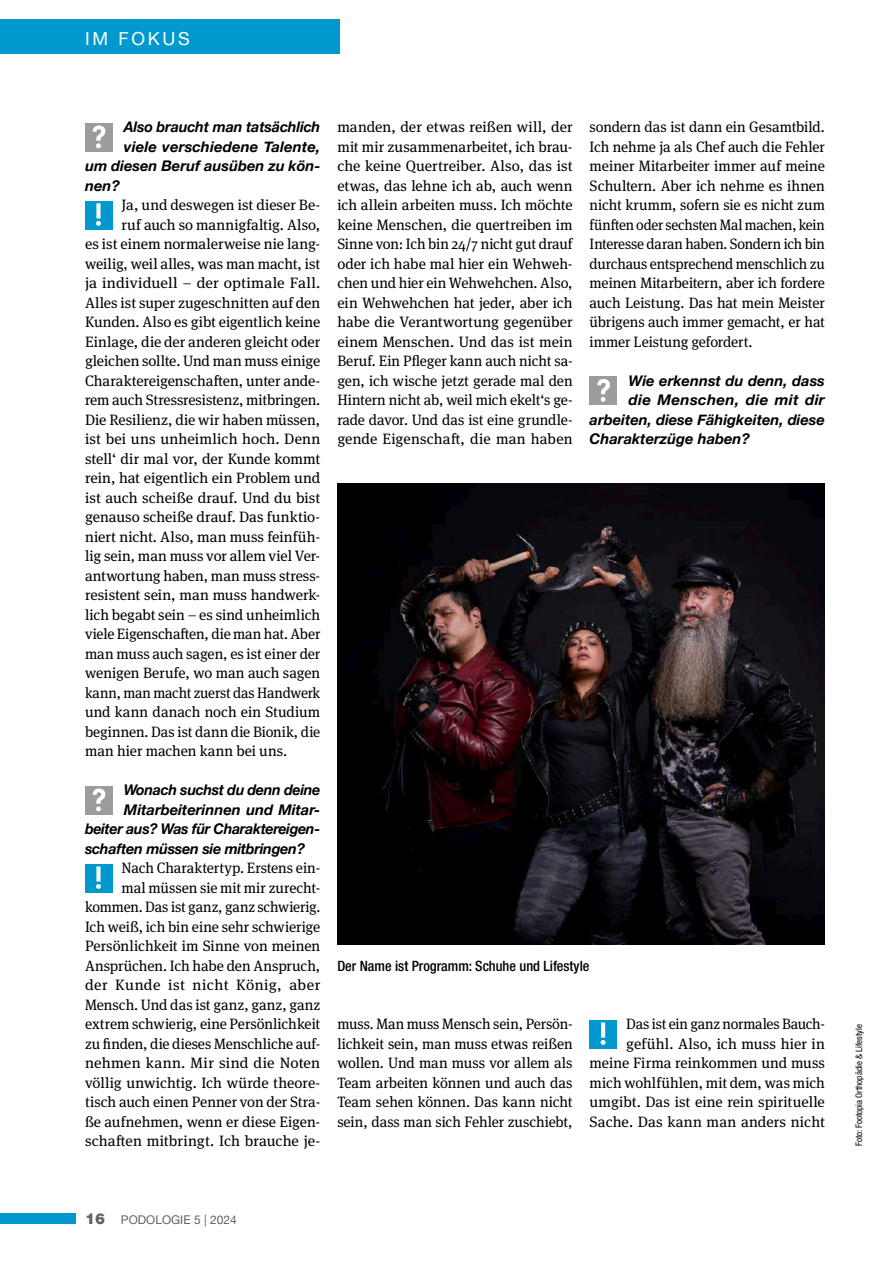
<style>
.page{position:relative;width:893px;height:1263px;background:#fff}
.page>*{position:absolute;margin:0;border:0;box-sizing:border-box;transform-origin:0 0}
.t1{font:18px "Helvetica Neue LT Com";letter-spacing:.15em;color:#fff}
.t2{font:15px/19.5px "Meta Serif Pro";color:#000;text-align:justify}
.t3{font:15px "Meta Serif Pro";color:#000;scale:1.04 1}
.t4{font:15px "Meta Serif Pro";color:#000;scale:.96 1}
.t5{font:italic 700 14.7px "Helvetica Neue";color:#000}
.t6{font:italic 700 14.7px "Helvetica Neue";letter-spacing:-.025em;color:#000}
.t7{font:italic 700 14.7px "Helvetica Neue";letter-spacing:-.02em;color:#000}
.t8{font:italic 700 14.7px "Helvetica Neue";letter-spacing:.02em;color:#000}
.t9{font:500 condensed 14.25px "Helvetica Neue LT Com";color:#000}
.t10{font:12px "Helvetica Neue LT Com";color:#626262}
.t11{font:condensed 9px "Helvetica Neue LT Com";color:#000}
.s1{font-weight:900;font-size:15px}
</style>
<div class="page">
<div style="left:0;top:19px;width:340px;height:35px;background:#0099ce"></div>
<div style="left:0;top:1214px;width:76px;height:10px;background:#0099ce"></div>
<div style="left:85px;top:123px;width:27px;height:29px;background:#9c9c9c"></div>
<svg style="left:93px;top:125px;width:12px;height:23px"></svg>
<div style="left:85px;top:201px;width:27px;height:29px;background:#0099ce"></div>
<svg style="left:96px;top:203px;width:5px;height:23px"></svg>
<div style="left:85px;top:786px;width:27px;height:28px;background:#9c9c9c"></div>
<svg style="left:93px;top:788px;width:12px;height:23px"></svg>
<div style="left:85px;top:864px;width:27px;height:29px;background:#0099ce"></div>
<svg style="left:96px;top:866px;width:5px;height:23px"></svg>
<div style="left:590px;top:376px;width:27px;height:29px;background:#9c9c9c"></div>
<svg style="left:597px;top:379px;width:13px;height:23px"></svg>
<div style="left:590px;top:1020px;width:27px;height:29px;background:#0099ce"></div>
<svg style="left:601px;top:1022px;width:4px;height:23px"></svg>
<img style="left:337px;top:483px;width:488px;height:462px">
<p class="t1" style="left:85px;top:27px;width:106px">IM FOKUS</p>
<p class="t5" style="left:124px;top:115px;width:198px">Also braucht man tatsächlich</p>
<p class="t5" style="left:124px;top:135px;width:198px">viele verschiedene Talente,</p>
<p class="t5" style="left:85px;top:154px;width:237px">um diesen Beruf ausüben zu kön-</p>
<p class="t5" style="left:85px;top:174px;width:36px">nen?</p>
<p class="t2" style="left:122px;top:194px;width:200px">Ja, und deswegen ist dieser Be-</p>
<p class="t2" style="left:122px;top:214px;width:200px">ruf auch so mannigfaltig. Also,</p>
<p class="t2" style="left:85px;top:233px;width:237px">es ist einem normalerweise nie lang-</p>
<p class="t2" style="left:85px;top:253px;width:237px">weilig, weil alles, was man macht, ist</p>
<p class="t3" style="left:85px;top:272px;width:228px">ja individuell – der optimale Fall.</p>
<p class="t2" style="left:85px;top:292px;width:237px">Alles ist super zugeschnitten auf den</p>
<p class="t2" style="left:85px;top:311px;width:237px">Kunden. Also es gibt eigentlich keine</p>
<p class="t2" style="left:85px;top:331px;width:237px">Einlage, die der anderen gleicht oder</p>
<p class="t2" style="left:85px;top:350px;width:237px">gleichen sollte. Und man muss einige</p>
<p class="t2" style="left:85px;top:370px;width:237px">Charaktereigenschaften, unter ande-</p>
<p class="t2" style="left:85px;top:389px;width:237px">rem auch Stressresistenz, mitbringen.</p>
<p class="t2" style="left:85px;top:409px;width:237px">Die Resilienz, die wir haben müssen,</p>
<p class="t2" style="left:85px;top:428px;width:237px">ist bei uns unheimlich hoch. Denn</p>
<p class="t2" style="left:85px;top:448px;width:237px">stell‘ dir mal vor, der Kunde kommt</p>
<p class="t2" style="left:85px;top:467px;width:237px">rein, hat eigentlich ein Problem und</p>
<p class="t2" style="left:85px;top:487px;width:237px">ist auch scheiße drauf. Und du bist</p>
<p class="t2" style="left:85px;top:506px;width:237px">genauso scheiße drauf. Das funktio-</p>
<p class="t2" style="left:85px;top:526px;width:237px">niert nicht. Also, man muss feinfüh-</p>
<p class="t2" style="left:85px;top:545px;width:237px">lig sein, man muss vor allem viel Ver-</p>
<p class="t2" style="left:85px;top:565px;width:237px">antwortung haben, man muss stress-</p>
<p class="t2" style="left:85px;top:584px;width:237px">resistent sein, man muss handwerk-</p>
<p class="t2" style="left:85px;top:604px;width:237px">lich begabt sein – es sind unheimlich</p>
<p class="t2" style="left:85px;top:623px;width:237px">viele Eigenschaften, die man hat. Aber</p>
<p class="t2" style="left:85px;top:643px;width:237px">man muss auch sagen, es ist einer der</p>
<p class="t2" style="left:85px;top:662px;width:237px">wenigen Berufe, wo man auch sagen</p>
<p class="t4" style="left:85px;top:681px;width:247px">kann, man macht zuerst das Handwerk</p>
<p class="t2" style="left:85px;top:701px;width:237px">und kann danach noch ein Studium</p>
<p class="t2" style="left:85px;top:721px;width:237px">beginnen. Das ist dann die Bionik, die</p>
<p class="t2" style="left:85px;top:740px;width:204px">man hier machen kann bei uns.</p>
<p class="t6" style="left:124px;top:778px;width:198px">Wonach suchst du denn deine</p>
<p class="t5" style="left:124px;top:798px;width:198px">Mitarbeiterinnen und Mitar-</p>
<p class="t6" style="left:85px;top:817px;width:237px">beiter aus? Was für Charaktereigen-</p>
<p class="t7" style="left:85px;top:837px;width:221px">schaften müssen sie mitbringen?</p>
<p class="t2" style="left:85px;top:857px;width:237px;text-align:right">Nach Charaktertyp. Erstens ein-<br>mal müssen sie mit mir zurecht&shy;kommen. Das ist ganz, ganz schwierig.<br>Ich weiß, ich bin eine sehr schwierige Persönlichkeit im Sinne von meinen Ansprüchen. Ich habe den Anspruch, der Kunde ist nicht König, aber Mensch. Und das ist ganz, ganz, ganz extrem schwierig, eine Persönlichkeit zu finden, die dieses Menschliche auf&shy;nehmen kann. Mir sind die Noten völlig unwichtig. Ich würde theore&shy;tisch auch einen Penner von der Stra&shy;ße aufnehmen, wenn er diese Eigen&shy;schaften mitbringt. Ich brauche je-</p>
<p class="t2" style="left:337px;top:116px;width:237px">manden, der etwas reißen will, der mit mir zusammenarbeitet, ich brau&shy;che keine Quertreiber. Also, das ist etwas, das lehne ich ab, auch wenn ich allein arbeiten muss. Ich möchte keine Menschen, die quertreiben im Sinne von: Ich bin 24/7 nicht gut drauf oder ich habe mal hier ein Wehweh&shy;chen und hier ein Wehwehchen. Also, ein Wehwehchen hat jeder, aber ich habe die Verantwortung gegenüber einem Menschen. Und das ist mein Beruf. Ein Pfleger kann auch nicht sa&shy;gen, ich wische jetzt gerade mal den Hintern nicht ab, weil mich ekelt‘s ge&shy;rade davor. Und das ist eine grundle&shy;gende Eigenschaft, die man haben</p>
<p class="t2" style="left:590px;top:116px;width:237px">sondern das ist dann ein Gesamtbild.<br>Ich nehme ja als Chef auch die Fehler meiner Mitarbeiter immer auf meine Schultern. Aber ich nehme es ihnen nicht krumm, sofern sie es nicht zum fünften oder sechsten Mal machen, kein Interesse daran haben. Sondern ich bin durchaus entsprechend menschlich zu meinen Mitarbeitern, aber ich fordere auch Leistung. Das hat mein Meister übrigens auch immer gemacht, er hat immer Leistung gefordert.</p>
<p class="t5" style="left:628px;top:369px;width:198px">Wie erkennst du denn, dass</p>
<p class="t8" style="left:628px;top:388px;width:198px">die Menschen, die mit dir</p>
<p class="t5" style="left:590px;top:408px;width:237px">arbeiten, diese Fähigkeiten, diese</p>
<p class="t5" style="left:590px;top:427px;width:162px">Charakterzüge haben?</p>
<p class="t9" style="left:337px;top:957px;width:254px">Der Name ist Programm: Schuhe und Lifestyle</p>
<p class="t2" style="left:337px;top:1013px;width:237px">muss. Man muss Mensch sein, Persön&shy;lichkeit sein, man muss etwas reißen wollen. Und man muss vor allem als Team arbeiten können und auch das Team sehen können. Das kann nicht sein, dass man sich Fehler zuschiebt,</p>
<p class="t2" style="left:590px;top:1013px;width:237px;text-align:right">Das ist ein ganz normales Bauch&shy;gefühl. Also, ich muss hier in meine Firma reinkommen und muss mich wohlfühlen, mit dem, was mich umgibt. Das ist eine rein spirituelle<br>Sache. Das kann man anders nicht</p>
<p class="t10" style="left:85px;top:1212px;width:153px"><span class="s1">16</span> PODOLOGIE 5 | 2024</p>
<p class="t11" style="left:854px;top:1146px;width:123px;rotate:-90deg">Foto: Footopia Orthopädie &amp; Lifestyle</p>
</div>
